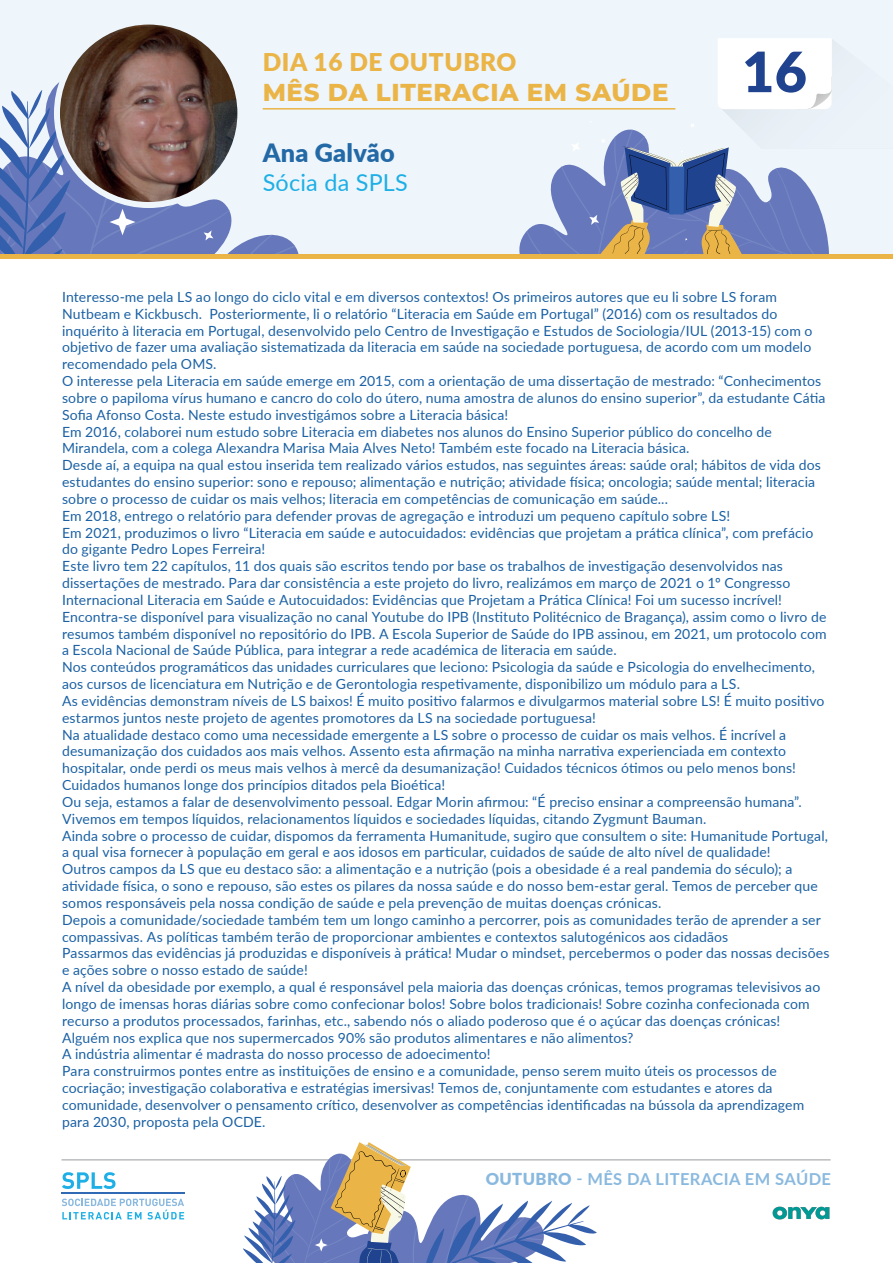
<style>
.page{position:relative;width:893px;height:1263px;background:#fff}
.page>*{position:absolute;margin:0;border:0;box-sizing:border-box;transform-origin:0 0}
.t1{font:900 55.65px "Lato";color:#1f438f}
.t2{font:900 25.2px "Lato";letter-spacing:.01em;color:#2269a6}
.t3{font:800 24.45px "Montserrat";letter-spacing:.025em;color:#eab447}
.t4{font:900 24.45px "Lato";letter-spacing:.025em;color:#eab447}
.t5{font:23.4px "Lato";letter-spacing:.01em;color:#1dafe5}
.t6{font:700 16.5px "Lato";letter-spacing:.025em;color:#8ab9df}
.t7{font:14.1px/16.8px "Lato";letter-spacing:.01em;color:#1b61a4}
.s1{font-weight:900}
</style>
<div class="page">
<svg style="left:62px;top:1198px;width:122px;height:21px"></svg>
<svg style="left:62px;top:1172px;width:54px;height:17px"></svg>
<hr style="left:62px;top:1193px;width:123px;height:1px;background:#306ab4">
<img style="left:772px;top:1206px;width:58px;height:14px">
<hr style="left:62px;top:1159px;width:769px;height:1px;background:#808285">
<svg style="left:242px;top:1142px;width:355px;height:121px"></svg>
<div style="left:0;top:0;width:893px;height:256px;background:#eef5fb"></div>
<svg style="left:0;top:82px;width:299px;height:172px"></svg>
<div style="left:0;top:254px;width:893px;height:5px;background:#eab447"></div>
<hr style="left:263px;top:108px;width:412px;height:2px;background:#eab446">
<svg style="left:498px;top:38px;width:334px;height:216px"></svg>
<img style="left:57px;top:22px;width:183px;height:183px;border-radius:92px">
<div style="left:54px;top:19px;width:189px;height:189px;border:6px solid #eef5fb;border-radius:50%"></div>
<h3 class="t4" style="left:263px;top:44px;width:255px">DIA 16 DE OUTUBRO</h3>
<h3 class="t3" style="left:263px;top:74px;width:407px">MÊS DA LITERACIA EM SAÚDE</h3>
<h2 class="t2" style="left:263px;top:134px;width:134px">Ana Galvão</h2>
<h3 class="t5" style="left:263px;top:166px;width:147px">Sócia da SPLS</h3>
<h1 class="t1" style="left:742px;top:30px;width:66px">16</h1>
<p class="t7" style="left:62px;top:288px;width:769px">Interesso-me pela LS ao longo do ciclo vital e em diversos contextos! Os primeiros autores que eu li sobre LS foram Nutbeam e Kickbusch. Posteriormente, li o relatório “Literacia em Saúde em Portugal” (2016) com os resultados do inquérito à literacia em Portugal, desenvolvido pelo Centro de Investigação e Estudos de Sociologia/IUL (2013-15) com o objetivo de fazer uma avaliação sistematizada da literacia em saúde na sociedade portuguesa, de acordo com um modelo recomendado pela OMS.<br>O interesse pela Literacia em saúde emerge em 2015, com a orientação de uma dissertação de mestrado: “Conhecimentos sobre o papiloma vírus humano e cancro do colo do útero, numa amostra de alunos do ensino superior”, da estudante Cátia Sofia Afonso Costa. Neste estudo investigámos sobre a Literacia básica!<br>Em 2016, colaborei num estudo sobre Literacia em diabetes nos alunos do Ensino Superior público do concelho de Mirandela, com a colega Alexandra Marisa Maia Alves Neto! Também este focado na Literacia básica.<br>Desde aí, a equipa na qual estou inserida tem realizado vários estudos, nas seguintes áreas: saúde oral; hábitos de vida dos estudantes do ensino superior: sono e repouso; alimentação e nutrição; atividade física; oncologia; saúde mental; literacia sobre o processo de cuidar os mais velhos; literacia em competências de comunicação em saúde...<br>Em 2018, entrego o relatório para defender provas de agregação e introduzi um pequeno capítulo sobre LS!<br>Em 2021, produzimos o livro “Literacia em saúde e autocuidados: evidências que projetam a prática clínica”, com prefácio do gigante Pedro Lopes Ferreira!<br>Este livro tem 22 capítulos, 11 dos quais são escritos tendo por base os trabalhos de investigação desenvolvidos nas dissertações de mestrado. Para dar consistência a este projeto do livro, realizámos em março de 2021 o 1º Congresso Internacional Literacia em Saúde e Autocuidados: Evidências que Projetam a Prática Clínica! Foi um sucesso incrível!<br>Encontra-se disponível para visualização no canal Youtube do IPB (Instituto Politécnico de Bragança), assim como o livro de resumos também disponível no repositório do IPB. A Escola Superior de Saúde do IPB assinou, em 2021, um protocolo com a Escola Nacional de Saúde Pública, para integrar a rede académica de literacia em saúde.<br>Nos conteúdos programáticos das unidades curriculares que leciono: Psicologia da saúde e Psicologia do envelhecimento, aos cursos de licenciatura em Nutrição e de Gerontologia respetivamente, disponibilizo um módulo para a LS.<br>As evidências demonstram níveis de LS baixos! É muito positivo falarmos e divulgarmos material sobre LS! É muito positivo estarmos juntos neste projeto de agentes promotores da LS na sociedade portuguesa!<br>Na atualidade destaco como uma necessidade emergente a LS sobre o processo de cuidar os mais velhos. É incrível a desumanização dos cuidados aos mais velhos. Assento esta afirmação na minha narrativa experienciada em contexto hospitalar, onde perdi os meus mais velhos à mercê da desumanização! Cuidados técnicos ótimos ou pelo menos bons!<br>Cuidados humanos longe dos princípios ditados pela Bioética!<br>Ou seja, estamos a falar de desenvolvimento pessoal. Edgar Morin afirmou: “É preciso ensinar a compreensão humana”.<br>Vivemos em tempos líquidos, relacionamentos líquidos e sociedades líquidas, citando Zygmunt Bauman.<br>Ainda sobre o processo de cuidar, dispomos da ferramenta Humanitude, sugiro que consultem o site: Humanitude Portugal, a qual visa fornecer à população em geral e aos idosos em particular, cuidados de saúde de alto nível de qualidade!<br>Outros campos da LS que eu destaco são: a alimentação e a nutrição (pois a obesidade é a real pandemia do século); a atividade física, o sono e repouso, são estes os pilares da nossa saúde e do nosso bem-estar geral. Temos de perceber que somos responsáveis pela nossa condição de saúde e pela prevenção de muitas doenças crónicas.<br>Depois a comunidade/sociedade também tem um longo caminho a percorrer, pois as comunidades terão de aprender a ser compassivas. As políticas também terão de proporcionar ambientes e contextos salutogénicos aos cidadãos<br>Passarmos das evidências já produzidas e disponíveis à prática! Mudar o mindset, percebermos o poder das nossas decisões e ações sobre o nosso estado de saúde!<br>A nível da obesidade por exemplo, a qual é responsável pela maioria das doenças crónicas, temos programas televisivos ao longo de imensas horas diárias sobre como confecionar bolos! Sobre bolos tradicionais! Sobre cozinha confecionada com recurso a produtos processados, farinhas, etc., sabendo nós o aliado poderoso que é o açúcar das doenças crónicas!<br>Alguém nos explica que nos supermercados 90% são produtos alimentares e não alimentos?<br>A indústria alimentar é madrasta do nosso processo de adoecimento!<br>Para construirmos pontes entre as instituições de ensino e a comunidade, penso serem muito úteis os processos de cocriação; investigação colaborativa e estratégias imersivas! Temos de, conjuntamente com estudantes e atores da comunidade, desenvolver o pensamento crítico, desenvolver as competências identificadas na bússola da aprendizagem para 2030, proposta pela OCDE.</p>
<p class="t6" style="left:486px;top:1166px;width:347px"><span class="s1">OUTUBRO</span> - MÊS DA LITERACIA EM SAÚDE</p>
</div>
